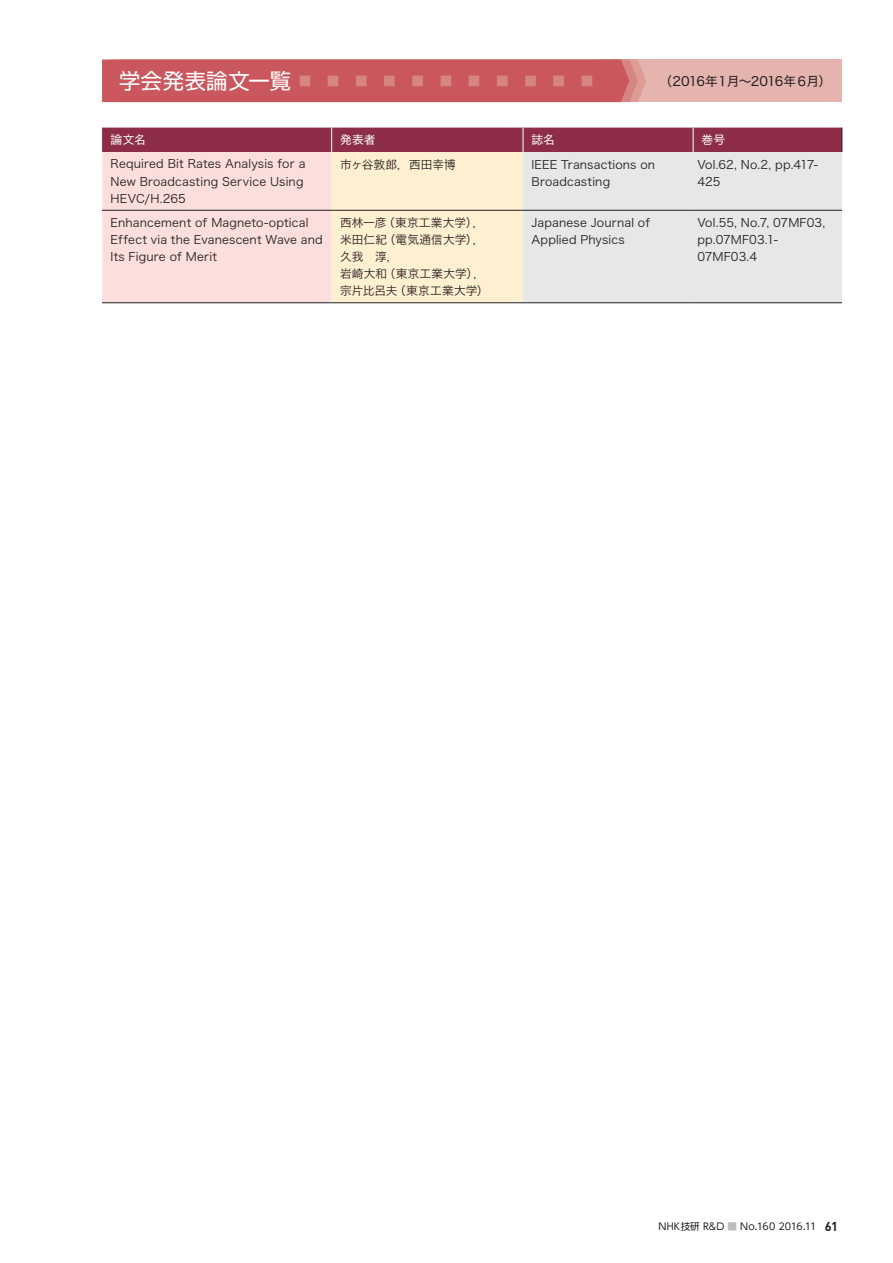
<style>
.page{position:relative;width:893px;height:1263px;background:#fff}
.page>*{position:absolute;margin:0;border:0;box-sizing:border-box;transform-origin:0 0}
.t1{font:21.3px "Shin Go Pr 6 N";letter-spacing:.025em;color:#d68581}
.t2{font:12.75px "Hira Kaku Std N W4";letter-spacing:-.07em;color:#231f20}
.t3{font:11.7px/17px "Hira Kaku Std N W3";letter-spacing:.015em;color:#231f20}
.t4{font:11.7px/17px "Hira Kaku Std N W3";letter-spacing:-.005em;color:#231f20}
.t5{font:11.7px "Hira Kaku Std N W4";letter-spacing:.01em;color:#fff}
.t6{font:9.6px "UD Shin Go NT Pr 6 N";letter-spacing:.01em;color:#231f20}
.s1{color:#fff}
.s2{color:#bcbdc0}
.s3{font-family:"DIN";font-weight:700;font-size:12.75px}
</style>
<div class="page">
<div style="left:600px;top:60px;width:242px;height:42px;background:#e6b4ae"></div>
<div style="left:102px;top:60px;width:544px;height:42px;background:#c9575d"></div>
<svg style="left:102px;top:128px;width:741px;height:175px;background:#e3cbc8"></svg>
<h1 class="t1" style="left:119px;top:63px;width:480px"><span class="s1">学会発表論文一覧</span>▪▪▪▪▪▪▪▪▪▪▪</h1>
<p class="t2" style="left:660px;top:71px;width:173px">（2016年１月～2016年６月）</p>
<p class="t5" style="left:111px;top:131px;width:37px">論文名</p>
<p class="t5" style="left:340px;top:131px;width:37px">発表者</p>
<p class="t5" style="left:531px;top:131px;width:25px">誌名</p>
<p class="t5" style="left:702px;top:131px;width:25px">巻号</p>
<p class="t3" style="left:111px;top:155px;width:196px">Required Bit Rates Analysis for a<br>New Broadcasting Service Using<br>HEVC/H.265</p>
<p class="t4" style="left:340px;top:155px;width:117px">市ヶ谷敦郎，西田幸博</p>
<p class="t3" style="left:531px;top:155px;width:125px">IEEE Transactions on<br>Broadcasting</p>
<p class="t4" style="left:697px;top:155px;width:122px">Vol.62, No.2, pp.417-<br>425</p>
<p class="t3" style="left:111px;top:214px;width:214px">Enhancement of Magneto-optical<br>Effect via the Evanescent Wave and<br>Its Figure of Merit</p>
<p class="t3" style="left:340px;top:214px;width:150px">西林一彦（東京工業大学），米田仁紀（電気通信大学），久我　淳，<br>岩崎大和（東京工業大学），宗片比呂夫（東京工業大学）</p>
<p class="t3" style="left:531px;top:214px;width:120px">Japanese Journal of<br>Applied Physics</p>
<p class="t3" style="left:697px;top:214px;width:129px">Vol.55, No.7, 07MF03, pp.07MF03.1-<br>07MF03.4</p>
<p class="t6" style="left:658px;top:1219px;width:181px">NHK技研 R&amp;D <span class="s2">■</span> No.160 2016.11 <span class="s3">61</span></p>
</div>
